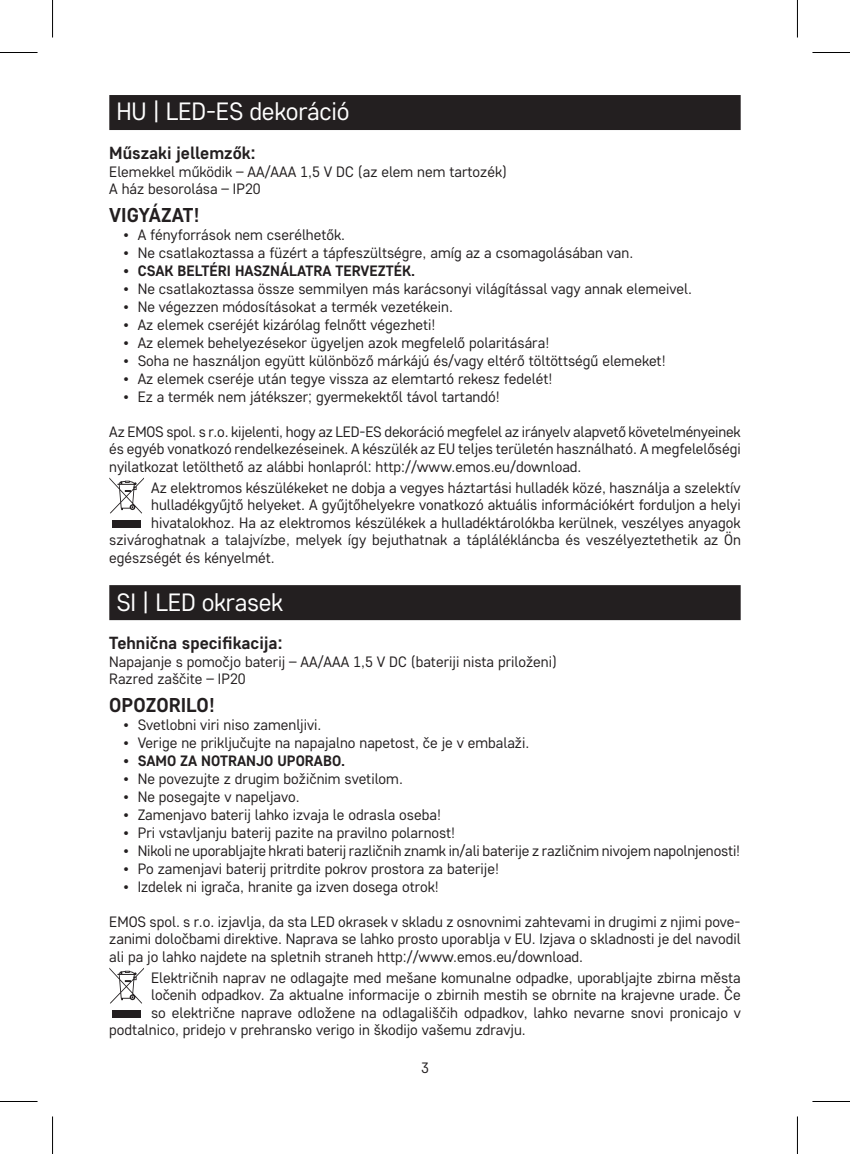
<style>
.page{position:relative;width:850px;height:1154px;background:#fff}
.page>*{position:absolute;margin:0;border:0;box-sizing:border-box;transform-origin:0 0}
.t1{font:25px "Core Sans D35";letter-spacing:-.01em;color:#fff}
.t2{font:700 20px "Core Sans D55";color:#231f20}
.t3{font:700 17.5px "Core Sans D55";color:#231f20}
.t4{font:15px/17.5px "Core Sans D35";color:#231f20}
.t5{font:700 15px "Core Sans D55";color:#231f20}
</style>
<div class="page">
<div style="left:109px;top:95px;width:631px;height:35px;background:#231f20"></div>
<div style="left:109px;top:585px;width:631px;height:35px;background:#231f20"></div>
<svg style="left:109px;top:477px;width:35px;height:36px"></svg>
<div style="left:112px;top:521px;width:29px;height:7px;background:#231f20"></div>
<svg style="left:109px;top:967px;width:35px;height:37px"></svg>
<div style="left:112px;top:1011px;width:29px;height:7px;background:#231f20"></div>
<hr style="left:0;top:52px;width:38px;height:1px;background:#000">
<hr style="left:812px;top:52px;width:37px;height:1px;background:#000">
<hr style="left:0;top:1101px;width:38px;height:1px;background:#000">
<hr style="left:812px;top:1101px;width:37px;height:1px;background:#000">
<hr style="left:52px;top:0;width:1px;height:38px;background:#000">
<hr style="left:52px;top:1116px;width:1px;height:38px;background:#000">
<hr style="left:796px;top:0;width:1px;height:38px;background:#000">
<hr style="left:796px;top:1116px;width:1px;height:38px;background:#000">
<h1 class="t1" style="left:116px;top:96px;width:235px">HU | LED-ES dekoráció</h1>
<p class="t3" style="left:109px;top:142px;width:147px">Műszaki jellemzők:</p>
<p class="t4" style="left:109px;top:162px;width:399px">Elemekkel működik – AA/AAA 1,5 V DC (az elem nem tartozék)<br>A ház besorolása – IP20</p>
<h2 class="t2" style="left:109px;top:202px;width:92px">VIGYÁZAT!</h2>
<p class="t4" style="left:123px;top:225px;width:223px">• A fényforrások nem cserélhetők.</p>
<p class="t4" style="left:123px;top:243px;width:511px">• Ne csatlakoztassa a füzért a tápfeszültségre, amíg az a csomagolásában van.</p>
<p class="t5" style="left:123px;top:261px;width:293px">• CSAK BELTÉRI HASZNÁLATRA TERVEZTÉK.</p>
<p class="t4" style="left:123px;top:279px;width:569px">• Ne csatlakoztassa össze semmilyen más karácsonyi világítással vagy annak elemeivel.</p>
<p class="t4" style="left:123px;top:297px;width:331px">• Ne végezzen módosításokat a termék vezetékein.</p>
<p class="t4" style="left:123px;top:315px;width:313px">• Az elemek cseréjét kizárólag felnőtt végezheti!</p>
<p class="t4" style="left:123px;top:333px;width:427px">• Az elemek behelyezésekor ügyeljen azok megfelelő polaritására!</p>
<p class="t4" style="left:123px;top:351px;width:543px">• Soha ne használjon együtt különböző márkájú és/vagy eltérő töltöttségű elemeket!</p>
<p class="t4" style="left:123px;top:369px;width:430px">• Az elemek cseréje után tegye vissza az elemtartó rekesz fedelét!</p>
<p class="t4" style="left:123px;top:387px;width:377px">• Ez a termék nem játékszer; gyermekektől távol tartandó!</p>
<p class="t4" style="left:109px;top:422px;width:632px;text-align:justify">Az EMOS spol. s r.o. kijelenti, hogy az LED-ES dekoráció megfelel az irányelv alapvető követelményeinek és egyéb vonatkozó rendelkezéseinek. A készülék az EU teljes területén használható. A megfelelőségi nyilatkozat letölthető az alábbi honlapról: http://www.emos.eu/download.</p>
<p class="t4" style="left:151px;top:478px;width:590px">Az elektromos készülékeket ne dobja a vegyes háztartási hulladék közé, használja a szelektív</p>
<p class="t4" style="left:151px;top:496px;width:590px">hulladékgyűjtő helyeket. A gyűjtőhelyekre vonatkozó aktuális információkért forduljon a helyi</p>
<p class="t4" style="left:151px;top:513px;width:590px">hivatalokhoz. Ha az elektromos készülékek a hulladéktárolókba kerülnek, veszélyes anyagok</p>
<p class="t4" style="left:109px;top:531px;width:633px">szivároghatnak a talajvízbe, melyek így bejuthatnak a táplálékláncba és veszélyeztethetik az Ön</p>
<p class="t4" style="left:109px;top:548px;width:167px">egészségét és kényelmét.</p>
<h1 class="t1" style="left:116px;top:586px;width:168px">SI | LED okrasek</h1>
<p class="t3" style="left:109px;top:632px;width:174px">Tehnična specifikacija:</p>
<p class="t4" style="left:109px;top:652px;width:449px">Napajanje s pomočjo baterij – AA/AAA 1,5 V DC (bateriji nista priloženi)<br>Razred zaščite – IP20</p>
<h2 class="t2" style="left:109px;top:692px;width:107px">OPOZORILO!</h2>
<p class="t4" style="left:123px;top:715px;width:199px">• Svetlobni viri niso zamenljivi.</p>
<p class="t4" style="left:123px;top:733px;width:407px">• Verige ne priključujte na napajalno napetost, če je v embalaži.</p>
<p class="t5" style="left:123px;top:751px;width:223px">• SAMO ZA NOTRANJO UPORABO.</p>
<p class="t4" style="left:123px;top:769px;width:281px">• Ne povezujte z drugim božičnim svetilom.</p>
<p class="t4" style="left:123px;top:787px;width:178px">• Ne posegajte v napeljavo.</p>
<p class="t4" style="left:123px;top:805px;width:319px">• Zamenjavo baterij lahko izvaja le odrasla oseba!</p>
<p class="t4" style="left:123px;top:823px;width:333px">• Pri vstavljanju baterij pazite na pravilno polarnost!</p>
<p class="t4" style="left:123px;top:841px;width:618px">• Nikoli ne uporabljajte hkrati baterij različnih znamk in/ali baterije z različnim nivojem napolnjenosti!</p>
<p class="t4" style="left:123px;top:859px;width:377px">• Po zamenjavi baterij pritrdite pokrov prostora za baterije!</p>
<p class="t4" style="left:123px;top:877px;width:317px">• Izdelek ni igrača, hranite ga izven dosega otrok!</p>
<p class="t4" style="left:109px;top:912px;width:632px;text-align:justify">EMOS spol. s r.o. izjavlja, da sta LED okrasek v skladu z osnovnimi zahtevami in drugimi z njimi pove&shy;zanimi določbami direktive. Naprava se lahko prosto uporablja v EU. Izjava o skladnosti je del navodil ali pa jo lahko najdete na spletnih straneh http://www.emos.eu/download.</p>
<p class="t4" style="left:151px;top:968px;width:590px">Električnih naprav ne odlagajte med mešane komunalne odpadke, uporabljajte zbirna města</p>
<p class="t4" style="left:151px;top:986px;width:590px">ločenih odpadkov. Za aktualne informacije o zbirnih mestih se obrnite na krajevne urade. Če</p>
<p class="t4" style="left:151px;top:1003px;width:591px">so električne naprave odložene na odlagališčih odpadkov, lahko nevarne snovi pronicajo v</p>
<p class="t4" style="left:109px;top:1021px;width:418px">podtalnico, pridejo v prehransko verigo in škodijo vašemu zdravju.</p>
<p class="t4" style="left:421px;top:1059px;width:9px">3</p>
</div>
